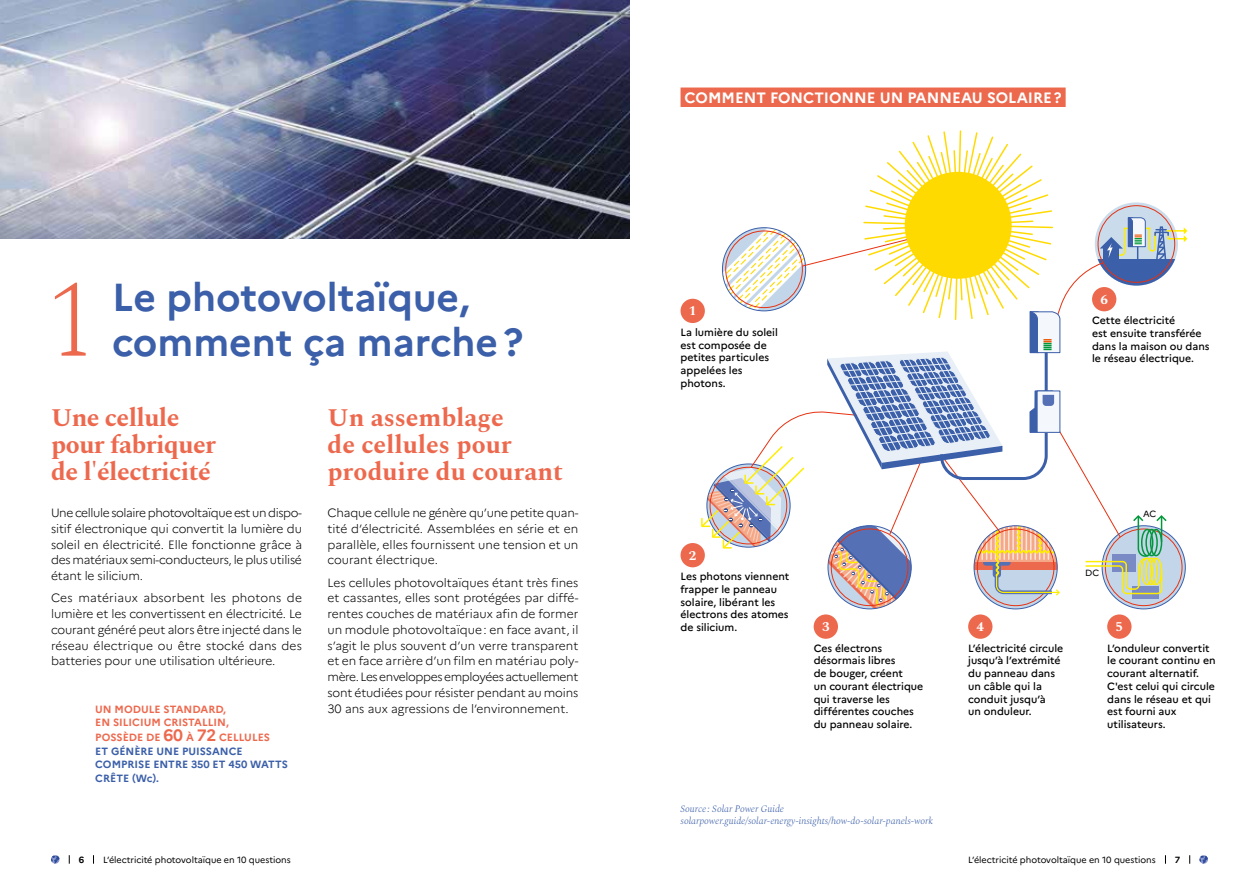
<style>
.page{position:relative;width:1259px;height:893px;background:#fff}
.page>*{position:absolute;margin:0;border:0;box-sizing:border-box;transform-origin:0 0}
.t1{font:200 110.55px "Spectral";color:#ed694e}
.t2{font:700 39px/45px "Marianne";color:#3b5fa9}
.t3{font:700 25.5px/27px "Spectral";letter-spacing:-.005em;color:#ed694e}
.t4{font:700 15px "Marianne";color:#fff}
.t5{font:700 13.5px "Spectral";color:#fff}
.t6{font:300 12px/15.8px "Marianne";letter-spacing:-.01em;color:#000;text-align:justify}
.t7{font:500 10.5px/12.8px "Marianne";color:#000}
.t8{font:700 10.5px/13.5px "Marianne";color:#3b5fa9}
.t9{font:700 10.5px/13.5px "Marianne";color:#ed694e}
.t10{font:italic 300 9.75px/12px "Spectral";color:#3b5fa9}
.t11{font:9px "Marianne";letter-spacing:-.005em;color:#000}
.t12{font:700 9px "Marianne";color:#000}
.s1{color:#ed694e}
.s2{font-size:16.5px;color:#ed694e}
</style>
<div class="page">
<img style="left:0;top:0;width:629px;height:239px">
<div style="left:680px;top:88px;width:385px;height:19px;background:#ed694e"></div>
<svg style="left:700px;top:130px;width:487px;height:479px"></svg>
<div style="left:680px;top:299px;width:25px;height:24px;background:#ed694e;border-radius:50%"></div>
<div style="left:680px;top:543px;width:25px;height:24px;background:#ed694e;border-radius:50%"></div>
<div style="left:813px;top:614px;width:25px;height:25px;background:#ed694e;border-radius:50%"></div>
<div style="left:968px;top:614px;width:24px;height:25px;background:#ed694e;border-radius:50%"></div>
<div style="left:1107px;top:614px;width:24px;height:25px;background:#ed694e;border-radius:50%"></div>
<div style="left:1092px;top:287px;width:24px;height:24px;background:#ed694e;border-radius:50%"></div>
<svg style="left:51px;top:855px;width:9px;height:9px"></svg>
<svg style="left:1199px;top:855px;width:9px;height:9px"></svg>
<h1 class="t1" style="left:44px;top:239px;width:57px">1</h1>
<h2 class="t2" style="left:112px;top:275px;width:412px">Le photovoltaïque, comment ça marche?</h2>
<h3 class="t3" style="left:51px;top:405px;width:166px">Une cellule pour fabriquer de l'électricité</h3>
<p class="t6" style="left:51px;top:504px;width:252px">Une cellule solaire photovoltaïque est un dispo&shy;sitif électronique qui convertit la lumière du soleil en électricité. Elle fonctionne grâce à des matériaux semi-conducteurs, le plus utilisé étant le silicium.</p>
<p class="t6" style="left:51px;top:589px;width:252px">Ces matériaux absorbent les photons de lumière et les convertissent en électricité. Le courant généré peut alors être injecté dans le réseau électrique ou être stocké dans des batteries pour une utilisation ultérieure.</p>
<p class="t9" style="left:95px;top:702px;width:135px">UN MODULE STANDARD,<br>EN SILICIUM CRISTALLIN,</p>
<p class="t8" style="left:95px;top:731px;width:194px"><span class="s1">POSSÈDE DE</span> <span class="s2">60</span> <span class="s1">À</span> <span class="s2">72</span> <span class="s1">CELLULES<br></span>ET GÉNÈRE UNE PUISSANCE<br>COMPRISE ENTRE 350 ET 450 WATTS<br>CRÊTE (Wc).</p>
<h3 class="t3" style="left:327px;top:405px;width:237px">Un assemblage<br>de cellules pour produire du courant</h3>
<p class="t6" style="left:327px;top:504px;width:252px">Chaque cellule ne génère qu’une petite quan&shy;tité d’électricité. Assemblées en série et en parallèle, elles fournissent une tension et un courant électrique.</p>
<p class="t6" style="left:327px;top:573px;width:252px">Les cellules photovoltaïques étant très fines et cassantes, elles sont protégées par diffé&shy;rentes couches de matériaux afin de former un module photovoltaïque : en face avant, il s’agit le plus souvent d’un verre transparent et en face arrière d’un film en matériau poly&shy;mère. Les enveloppes employées actuellement sont étudiées pour résister pendant au moins 30 ans aux agressions de l’environnement.</p>
<p class="t4" style="left:684px;top:88px;width:378px">COMMENT FONCTIONNE UN PANNEAU SOLAIRE?</p>
<p class="t5" style="left:689px;top:301px;width:9px">1</p>
<p class="t7" style="left:680px;top:326px;width:99px">La lumière du soleil est composée de petites particules appelées les photons.</p>
<p class="t5" style="left:1100px;top:289px;width:9px">6</p>
<p class="t7" style="left:1092px;top:314px;width:119px">Cette électricité<br>est ensuite transférée dans la maison ou dans le réseau électrique.</p>
<p class="t5" style="left:689px;top:545px;width:9px">2</p>
<p class="t7" style="left:680px;top:570px;width:110px">Les photons viennent frapper le panneau solaire, libérant les électrons des atomes de silicium.</p>
<p class="t5" style="left:822px;top:617px;width:9px">3</p>
<p class="t7" style="left:813px;top:641px;width:111px">Ces électrons désormais libres<br>de bouger, créent<br>un courant électrique qui traverse les différentes couches du panneau solaire.</p>
<p class="t10" style="left:680px;top:803px;width:254px">Source : Solar Power Guide solarpower.guide/solar-energy-insights/how-do-solar-panels-work</p>
<p class="t5" style="left:976px;top:617px;width:9px">4</p>
<p class="t7" style="left:968px;top:641px;width:97px">L’électricité circule jusqu’à l’extrémité du panneau dans un câble qui la conduit jusqu’à<br>un onduleur.</p>
<p class="t11" style="left:1143px;top:507px;width:15px">AC</p>
<p class="t11" style="left:1085px;top:566px;width:16px">DC</p>
<p class="t5" style="left:1115px;top:617px;width:9px">5</p>
<p class="t7" style="left:1107px;top:641px;width:110px">L’onduleur convertit le courant continu en courant alternatif.<br>C'est celui qui circule dans le réseau et qui est fourni aux utilisateurs.</p>
<p class="t12" style="left:79px;top:854px;width:7px">6</p>
<p class="t11" style="left:103px;top:854px;width:189px">L’électricité photovoltaïque en 10 questions</p>
<p class="t11" style="left:968px;top:854px;width:189px">L’électricité photovoltaïque en 10 questions</p>
<p class="t12" style="left:1175px;top:854px;width:7px">7</p>
</div>
